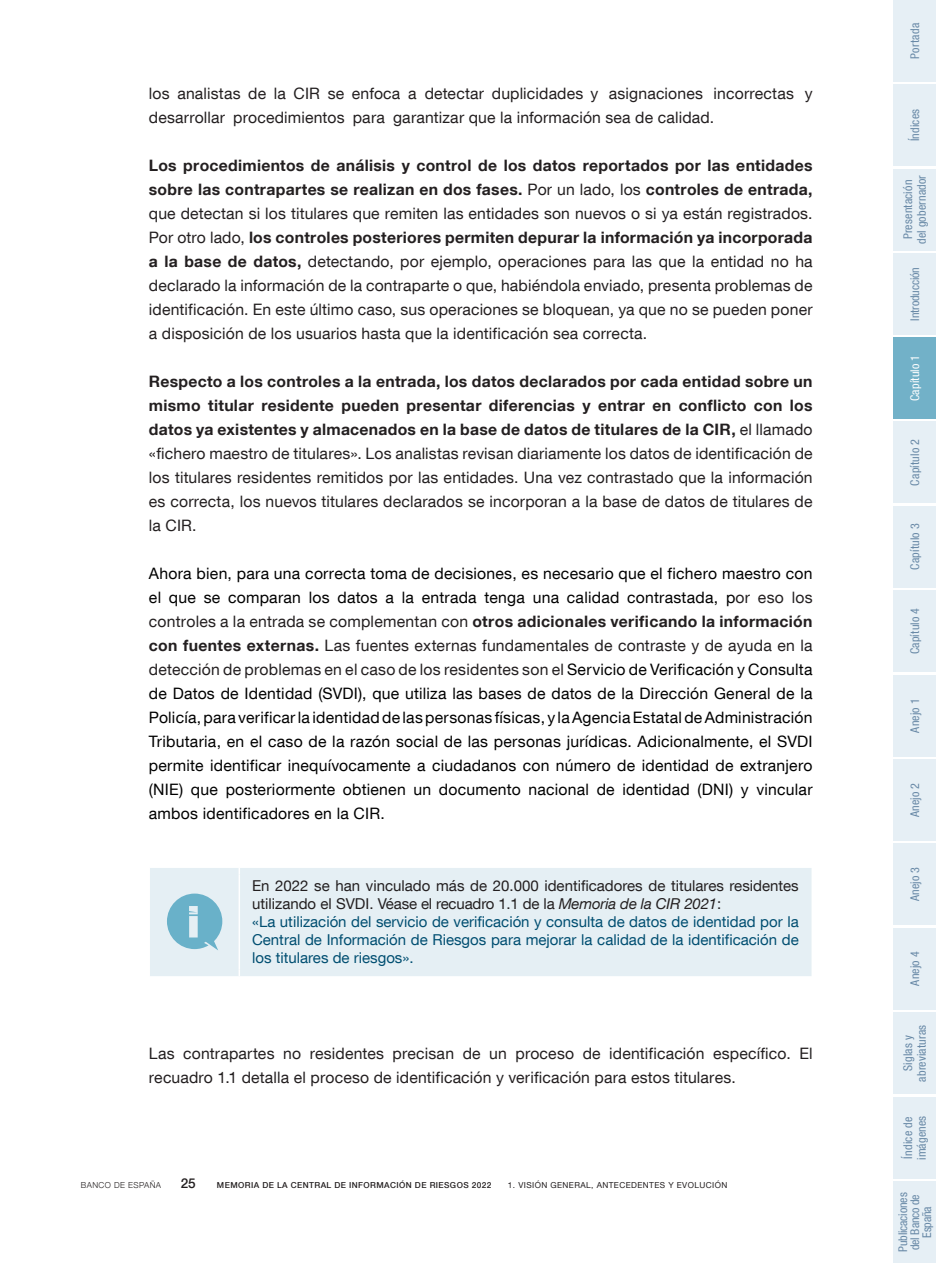
<style>
.page{position:relative;width:936px;height:1263px;background:#fff}
.page>*{position:absolute;margin:0;border:0;box-sizing:border-box;transform-origin:0 0}
.Texto_capítulo{font:15.75px/24px "Bd E Neue Helvetica";letter-spacing:.01em;color:#231f20}
.Texto_capítulo-2{font:15.75px/24px "Bd E Neue Helvetica";letter-spacing:.015em;color:#000;text-align:justify}
.Información_texto{font:15px/18px "Bd E Neue Helvetica";color:#004e71;text-align:justify}
.Información_texto-2{font:15px/18px "Bd E Neue Helvetica";color:#231f20}
.t1{font:500 13.5px "Bd E Neue Helvetica";color:#231f20}
.t2{font:condensed 12px/13.5px "Bd E Neue Helvetica";letter-spacing:.01em;color:#6687a5;text-align:center}
.t3{font:condensed 12px/12px "Bd E Neue Helvetica";letter-spacing:-.01em;color:#6687a5;text-align:center}
.t4{font:condensed 12px "Bd E Neue Helvetica";letter-spacing:.015em;color:#fff}
.t5{font:500 8.25px "Bd E Neue Helvetica";letter-spacing:.05em;color:#231f20}
.t6{font:8.25px "Bd E Neue Helvetica";letter-spacing:.05em;color:#231f20}
.t7{font:300 8.25px "Bd E Neue Helvetica";letter-spacing:.05em;color:#231f20}
.s1{font-weight:700}
.s2{color:#231f20}
.s3{font-weight:700;color:#231f20}
.s4{font-style:italic}
</style>
<div class="page">
<div style="left:150px;top:868px;width:661px;height:108px;background:#e5eff4"></div>
<svg style="left:238px;top:868px;width:2px;height:6px"></svg>
<hr style="left:238px;top:874px;width:2px;height:96px;background:#fff">
<svg style="left:238px;top:970px;width:2px;height:6px"></svg>
<svg style="left:167px;top:893px;width:55px;height:57px;background:#8ec3d6"></svg>
<div style="left:893px;top:0;width:42px;height:82px;background:#e6eff5"></div>
<div style="left:893px;top:84px;width:42px;height:82px;background:#e6eff5"></div>
<div style="left:893px;top:169px;width:42px;height:81px;background:#e6eff5"></div>
<div style="left:893px;top:337px;width:42px;height:82px;background:#72b1c8"></div>
<div style="left:893px;top:422px;width:42px;height:81px;background:#e6eff5"></div>
<div style="left:893px;top:506px;width:42px;height:82px;background:#e6eff5"></div>
<div style="left:893px;top:590px;width:42px;height:82px;background:#e6eff5"></div>
<div style="left:893px;top:675px;width:42px;height:81px;background:#e6eff5"></div>
<div style="left:893px;top:759px;width:42px;height:82px;background:#e6eff5"></div>
<div style="left:893px;top:843px;width:42px;height:82px;background:#e6eff5"></div>
<div style="left:893px;top:928px;width:42px;height:81px;background:#e6eff5"></div>
<div style="left:893px;top:1012px;width:42px;height:82px;background:#e6eff5"></div>
<div style="left:893px;top:1097px;width:42px;height:81px;background:#e6eff5"></div>
<div style="left:893px;top:253px;width:42px;height:82px;background:#e6eff5"></div>
<div style="left:893px;top:1181px;width:42px;height:82px;background:#e6eff5"></div>
<p class="Texto_capítulo" style="left:149px;top:81px;width:665px">los analistas de la CIR se enfoca a detectar duplicidades y asignaciones incorrectas y desarrollar procedimientos para garantizar que la información sea de calidad.</p>
<p class="Texto_capítulo" style="left:149px;top:153px;width:665px;text-align:justify"><span class="s1">Los procedimientos de análisis y control de los datos reportados por las entidades sobre las contrapartes se realizan en dos fases.</span> Por un lado, los <span class="s1">controles de entrada, </span>que detectan si los titulares que remiten las entidades son nuevos o si ya están registrados.<br>Por otro lado, <span class="s1">los controles posteriores permiten depurar la información ya incorporada a la base de datos,</span> detectando, por ejemplo, operaciones para las que la entidad no ha declarado la información de la contraparte o que, habiéndola enviado, presenta problemas de identificación. En este último caso, sus operaciones se bloquean, ya que no se pueden poner a disposición de los usuarios hasta que la identificación sea correcta.</p>
<p class="Texto_capítulo" style="left:149px;top:369px;width:665px;text-align:justify"><span class="s1">Respecto a los controles a la entrada, los datos declarados por cada entidad sobre un mismo titular residente pueden presentar diferencias y entrar en conflicto con los datos ya existentes y almacenados en la base de datos de titulares de la CIR,</span> el llamado «fichero maestro de titulares». Los analistas revisan diariamente los datos de identificación de los titulares residentes remitidos por las entidades. Una vez contrastado que la información es correcta, los nuevos titulares declarados se incorporan a la base de datos de titulares de la CIR.</p>
<p class="Texto_capítulo-2" style="left:149px;top:561px;width:665px">Ahora bien, para una correcta toma de decisiones, es necesario que el fichero maestro con el que se comparan los datos a la entrada tenga una calidad contrastada, p<span class="s2">or eso los controles a la entrada se complementan con</span> <span class="s3">otros adicionales verificando la información con fuentes externas.</span> <span class="s2">Las fuentes externas fundamentales de contraste y de ayuda en la detección de problemas en el caso de los residentes son el</span> Servicio de Verificación y Consulta de Datos de Identidad (SVDI), que utiliza las bases de datos de la Dirección General de la Policía, para verificar la identidad de las personas físicas, y la Agencia Estatal de Administración Tributaria, en el caso de la razón social de las personas jurídicas. Adicionalmente, el SVDI permite identificar inequívocamente a ciudadanos con número de identidad de extranjero (NIE) que posteriormente obtienen un documento nacional de identidad (DNI) y vincular ambos identificadores en la CIR.</p>
<p class="Información_texto-2" style="left:252px;top:877px;width:548px">En 2022 se han vinculado más de 20.000 identificadores de titulares residentes utilizando el SVDI. Véase el recuadro 1.1 de la <span class="s4">Memoria de la CIR 2021</span>:</p>
<p class="Información_texto" style="left:252px;top:913px;width:548px">«La utilización del servicio de verificación y consulta de datos de identidad por la Central de Información de Riesgos para mejorar la calidad de la identificación de los titulares de riesgos».</p>
<p class="Texto_capítulo" style="left:149px;top:1041px;width:665px">Las contrapartes no residentes precisan de un proceso de identificación específico. El recuadro 1.1 detalla el proceso de identificación y verificación para estos titulares.</p>
<p class="t7" style="left:81px;top:1180px;width:82px">BANCO DE ESPAÑA</p>
<p class="t1" style="left:181px;top:1175px;width:16px">25</p>
<p class="t5" style="left:217px;top:1180px;width:276px">MEMORIA DE LA CENTRAL DE INFORMACIÓN DE RIESGOS 2022</p>
<p class="t6" style="left:508px;top:1180px;width:221px">1. VISIÓN GENERAL, ANTECEDENTES Y EVOLUCIÓN</p>
<p class="t2" style="left:907px;top:59px;width:37px;rotate:-90deg">Portada</p>
<p class="t2" style="left:907px;top:141px;width:34px;rotate:-90deg">Índices</p>
<p class="t2" style="left:901px;top:244px;width:70px;rotate:-90deg">Presentación del gobernador</p>
<p class="t3" style="left:908px;top:321px;width:55px;rotate:-90deg">Introducción</p>
<p class="t4" style="left:907px;top:401px;width:48px;rotate:-90deg">Capítulo 1</p>
<p class="t2" style="left:907px;top:485px;width:48px;rotate:-90deg">Capítulo 2</p>
<p class="t2" style="left:907px;top:570px;width:48px;rotate:-90deg">Capítulo 3</p>
<p class="t2" style="left:907px;top:654px;width:48px;rotate:-90deg">Capítulo 4</p>
<p class="t2" style="left:907px;top:733px;width:36px;rotate:-90deg">Anejo 1</p>
<p class="t2" style="left:907px;top:817px;width:36px;rotate:-90deg">Anejo 2</p>
<p class="t2" style="left:907px;top:901px;width:36px;rotate:-90deg">Anejo 3</p>
<p class="t2" style="left:907px;top:986px;width:36px;rotate:-90deg">Anejo 4</p>
<p class="t2" style="left:901px;top:1081px;width:58px;rotate:-90deg">Siglas y abreviaturas</p>
<p class="t2" style="left:901px;top:1160px;width:46px;text-align:left;rotate:-90deg">Índice de imágenes</p>
<p class="t3" style="left:896px;top:1252px;width:61px;rotate:-90deg">Publicaciones del Banco de<br>España</p>
</div>
